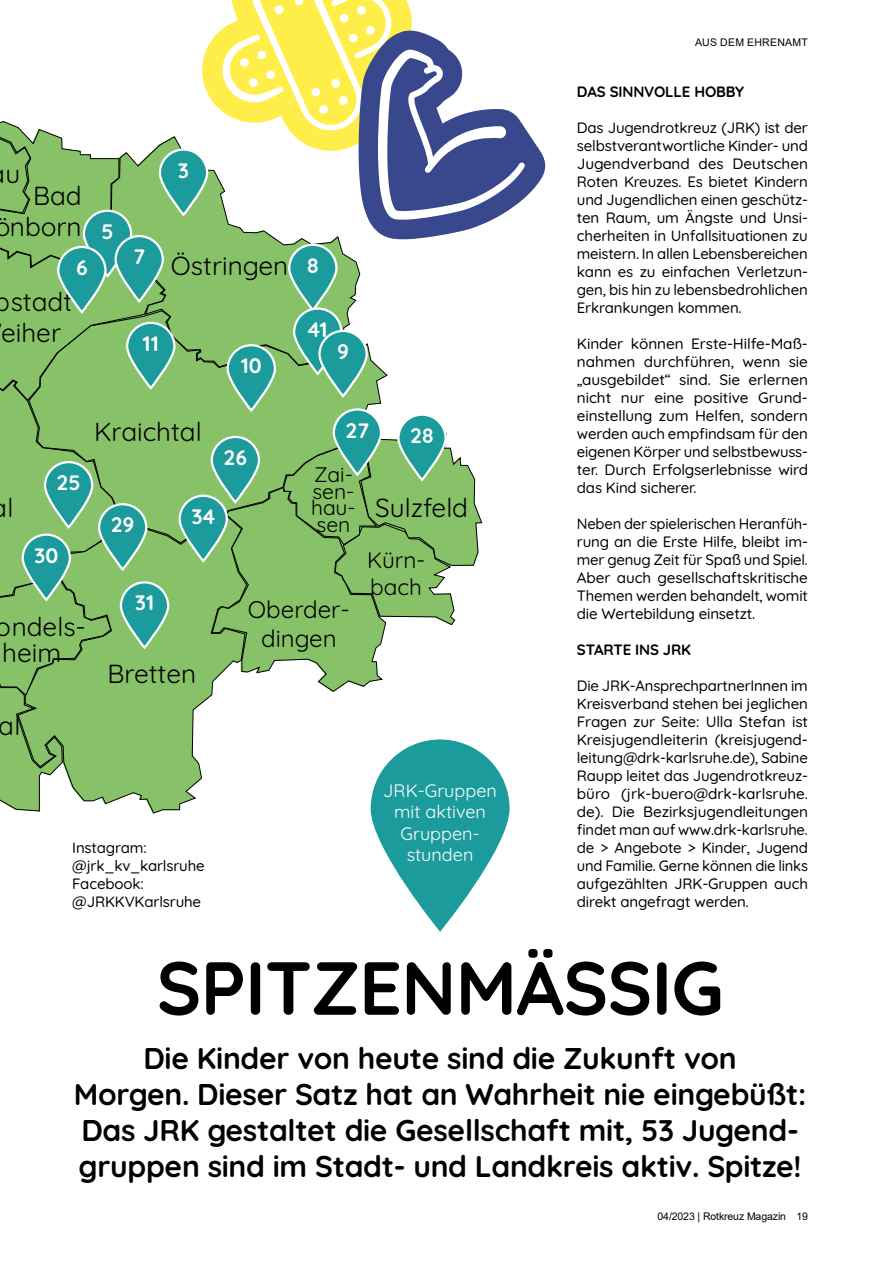
<style>
.page{position:relative;width:893px;height:1263px;background:#fff}
.page>*{position:absolute;margin:0;border:0;box-sizing:border-box;transform-origin:0 0}
.t1{font:700 75px "Quicksand";letter-spacing:-.01em;color:#000}
.t2{font:700 30px/36px "Quicksand";letter-spacing:-.01em;color:#000;text-align:center}
.t3{font:26.1px/31.3px "Quicksand";color:#000}
.t4{font:24px/28.8px "Quicksand";color:#000;text-align:center}
.t5{font:22.5px/27px "Quicksand";color:#000}
.t6{font:700 21px "Quicksand";color:#fff}
.t7{font:21px/16.5px "Quicksand";color:#000}
.t8{font:18px/21.6px "Quicksand";color:#fff;text-align:center}
.t9{font:500 15px/18px "Quicksand";letter-spacing:-.01em;color:#000;text-align:justify}
.t10{font:700 15px "Quicksand";letter-spacing:-.01em;color:#000}
.t11{font:10.5px "Arial";letter-spacing:-.01em;color:#000}
.t12{font:10.5px "Arial";letter-spacing:.025em;color:#000}
</style>
<div class="page">
<svg style="left:202px;top:0;width:344px;height:225px"></svg>
<svg style="left:202px;top:121px;width:279px;height:119px;fill:#39478c"></svg>
<svg style="left:367px;top:736px;width:146px;height:201px;fill:#1c9b9d"></svg>
<div style="left:364px;top:732px;width:153px;height:209px;border:7px solid #fff;border-radius:73px"></div>
<svg style="left:166px;top:544px;width:47px;height:267px"></svg>
<svg style="left:211px;top:439px;width:272px;height:253px"></svg>
<svg style="left:166px;top:343px;width:222px;height:201px;background:#88bf6b"></svg>
<svg style="left:166px;top:136px;width:195px;height:232px"></svg>
<div style="left:120px;top:581px;width:49px;height:68px;border:2px solid #fff;border-radius:24px"></div>
<svg style="left:0;top:121px;width:166px;height:693px;background:#88c074"></svg>
<svg style="left:289px;top:245px;width:47px;height:65px;background:#40a99c"></svg>
<div style="left:288px;top:244px;width:50px;height:67px;border:2px solid #fff;border-radius:24px"></div>
<svg style="left:294px;top:309px;width:47px;height:65px;background:#39a59d"></svg>
<div style="left:293px;top:307px;width:49px;height:68px;border:2px solid #fff;border-radius:24px"></div>
<svg style="left:319px;top:331px;width:48px;height:65px;background:#43aa9d"></svg>
<div style="left:318px;top:330px;width:50px;height:67px;border:2px solid #fff;border-radius:24px"></div>
<svg style="left:127px;top:323px;width:47px;height:65px;background:#41aa9d"></svg>
<div style="left:126px;top:322px;width:50px;height:67px;border:2px solid #fff;border-radius:24px"></div>
<svg style="left:228px;top:345px;width:47px;height:65px;background:#40a99d"></svg>
<div style="left:227px;top:344px;width:49px;height:67px;border:2px solid #fff;border-radius:24px"></div>
<svg style="left:160px;top:150px;width:47px;height:65px;background:#40a99c"></svg>
<div style="left:159px;top:148px;width:49px;height:68px;border:2px solid #fff;border-radius:24px"></div>
<div style="left:84px;top:211px;width:47px;height:65px;background:#1c9b9d;border-radius:24px"></div>
<div style="left:83px;top:210px;width:49px;height:67px;border:2px solid #fff;border-radius:24px"></div>
<svg style="left:116px;top:236px;width:47px;height:65px;fill:#1c9b9d"></svg>
<div style="left:114px;top:235px;width:50px;height:67px;border:2px solid #fff;border-radius:24px"></div>
<svg style="left:99px;top:504px;width:47px;height:65px;background:#40a99d"></svg>
<div style="left:98px;top:503px;width:49px;height:67px;border:2px solid #fff;border-radius:24px"></div>
<svg style="left:180px;top:496px;width:47px;height:65px;background:#3fa89c"></svg>
<div style="left:179px;top:495px;width:49px;height:67px;border:2px solid #fff;border-radius:24px"></div>
<svg style="left:212px;top:437px;width:47px;height:65px;background:#40a99d"></svg>
<div style="left:211px;top:436px;width:49px;height:67px;border:2px solid #fff;border-radius:24px"></div>
<svg style="left:334px;top:409px;width:47px;height:66px;background:#41a89c"></svg>
<div style="left:333px;top:408px;width:49px;height:68px;border:2px solid #fff;border-radius:24px"></div>
<svg style="left:398px;top:415px;width:48px;height:65px;background:#43aa9d"></svg>
<div style="left:397px;top:413px;width:50px;height:68px;border:2px solid #fff;border-radius:24px"></div>
<svg style="left:58px;top:247px;width:47px;height:65px;fill:#1c9b9d"></svg>
<div style="left:57px;top:246px;width:50px;height:67px;border:2px solid #fff;border-radius:24px"></div>
<h3 class="t3" style="left:6px;top:155px;width:16px">u</h3>
<h3 class="t3" style="left:-6px;top:177px;width:89px;text-align:right">Bad önborn</h3>
<h3 class="t6" style="left:76px;top:251px;width:13px">6</h3>
<h3 class="t3" style="left:-5px;top:283px;width:89px">bstadt&shy;eiher</h3>
<h3 class="t6" style="left:101px;top:215px;width:14px">5</h3>
<h3 class="t6" style="left:178px;top:154px;width:13px">3</h3>
<h3 class="t6" style="left:133px;top:240px;width:13px">7</h3>
<h3 class="t3" style="left:171px;top:247px;width:119px">Östringen</h3>
<h3 class="t6" style="left:143px;top:327px;width:18px">11</h3>
<h3 class="t6" style="left:241px;top:350px;width:23px">10</h3>
<h3 class="t6" style="left:307px;top:249px;width:13px">8</h3>
<h3 class="t6" style="left:308px;top:313px;width:21px">41</h3>
<h3 class="t6" style="left:337px;top:335px;width:13px">9</h3>
<h3 class="t3" style="left:8px;top:490px;width:8px">l</h3>
<h3 class="t6" style="left:57px;top:466px;width:26px">25</h3>
<h3 class="t6" style="left:34px;top:539px;width:26px">30</h3>
<h3 class="t3" style="left:-4px;top:611px;width:91px;line-height:25.5px">ondels&shy;heim</h3>
<h3 class="t3" style="left:94px;top:413px;width:109px">Kraichtal</h3>
<h3 class="t6" style="left:111px;top:509px;width:25px">29</h3>
<h3 class="t6" style="left:135px;top:587px;width:21px">31</h3>
<h3 class="t6" style="left:191px;top:500px;width:25px">34</h3>
<h3 class="t3" style="left:108px;top:655px;width:90px">Bretten</h3>
<h3 class="t6" style="left:224px;top:441px;width:25px">26</h3>
<h3 class="t6" style="left:346px;top:414px;width:25px">27</h3>
<h3 class="t6" style="left:410px;top:419px;width:25px">28</h3>
<h3 class="t7" style="left:311px;top:464px;width:46px">Zai&shy;sen&shy;hau&shy;sen</h3>
<h3 class="t3" style="left:375px;top:490px;width:94px">Sulzfeld</h3>
<h3 class="t5" style="left:367px;top:544px;width:60px">Kürn&shy;bach</h3>
<h3 class="t4" style="left:248px;top:593px;width:103px">Oberder&shy;dingen</h3>
<h3 class="t3" style="left:-1px;top:708px;width:23px">al</h3>
<p class="t9" style="left:72px;top:837px;width:134px;text-align:left">Instagram: @jrk_kv_karlsruhe<br>Facebook: @JRKKVKarlsruhe</p>
<p class="t8" style="left:383px;top:777px;width:115px">JRK-Gruppen mit aktiven<br>Gruppen&shy;stunden</p>
<p class="t12" style="left:695px;top:35px;width:114px">AUS DEM EHRENAMT</p>
<p class="t10" style="left:577px;top:80px;width:169px">DAS SINNVOLLE HOBBY</p>
<p class="t9" style="left:577px;top:117px;width:233px">Das Jugendrotkreuz (JRK) ist der selbstverantwortliche Kinder- und Jugendverband des Deutschen Roten Kreuzes. Es bietet Kindern und Jugendlichen einen geschütz&shy;ten Raum, um Ängste und Unsi&shy;cherheiten in Unfallsituationen zu meistern. In allen Lebensbereichen kann es zu einfachen Verletzun&shy;gen, bis hin zu lebensbedrohlichen Erkrankungen kommen.</p>
<p class="t9" style="left:577px;top:333px;width:233px">Kinder können Erste-Hilfe-Maß&shy;nahmen durchführen, wenn sie „ausgebildet“ sind. Sie erlernen nicht nur eine positive Grund&shy;einstellung zum Helfen, sondern werden auch empfindsam für den eigenen Körper und selbstbewuss&shy;ter. Durch Erfolgserlebnisse wird das Kind sicherer.</p>
<p class="t9" style="left:577px;top:513px;width:233px">Neben der spielerischen Heranfüh&shy;rung an die Erste Hilfe, bleibt im&shy;mer genug Zeit für Spaß und Spiel.<br>Aber auch gesellschaftskritische Themen werden behandelt, womit die Wertebildung einsetzt.</p>
<p class="t10" style="left:577px;top:638px;width:116px">STARTE INS JRK</p>
<p class="t9" style="left:577px;top:675px;width:233px">Die JRK-AnsprechpartnerInnen im Kreisverband stehen bei jeglichen Fragen zur Seite: Ulla Stefan ist Kreisjugendleiterin (kreisjugend&shy;leitung@drk-karlsruhe.de), Sabine Raupp leitet das Jugendrotkreuz&shy;büro (jrk-buero@drk-karlsruhe. de). Die Bezirksjugendleitungen findet man auf www.drk-karlsruhe. de &gt; Angebote &gt; Kinder, Jugend und Familie. Gerne können die links aufgezählten JRK-Gruppen auch direkt angefragt werden.</p>
<h1 class="t1" style="left:157px;top:930px;width:568px">SPITZENMÄSSIG</h1>
<h2 class="t2" style="left:74px;top:1037px;width:734px">Die Kinder von heute sind die Zukunft von<br>Morgen. Dieser Satz hat an Wahrheit nie eingebüßt:<br>Das JRK gestaltet die Gesellschaft mit, 53 Jugend&shy;gruppen sind im Stadt- und Landkreis aktiv. Spitze!</h2>
<p class="t11" style="left:657px;top:1209px;width:152px">04/2023 | Rotkreuz Magazin 19</p>
</div>
